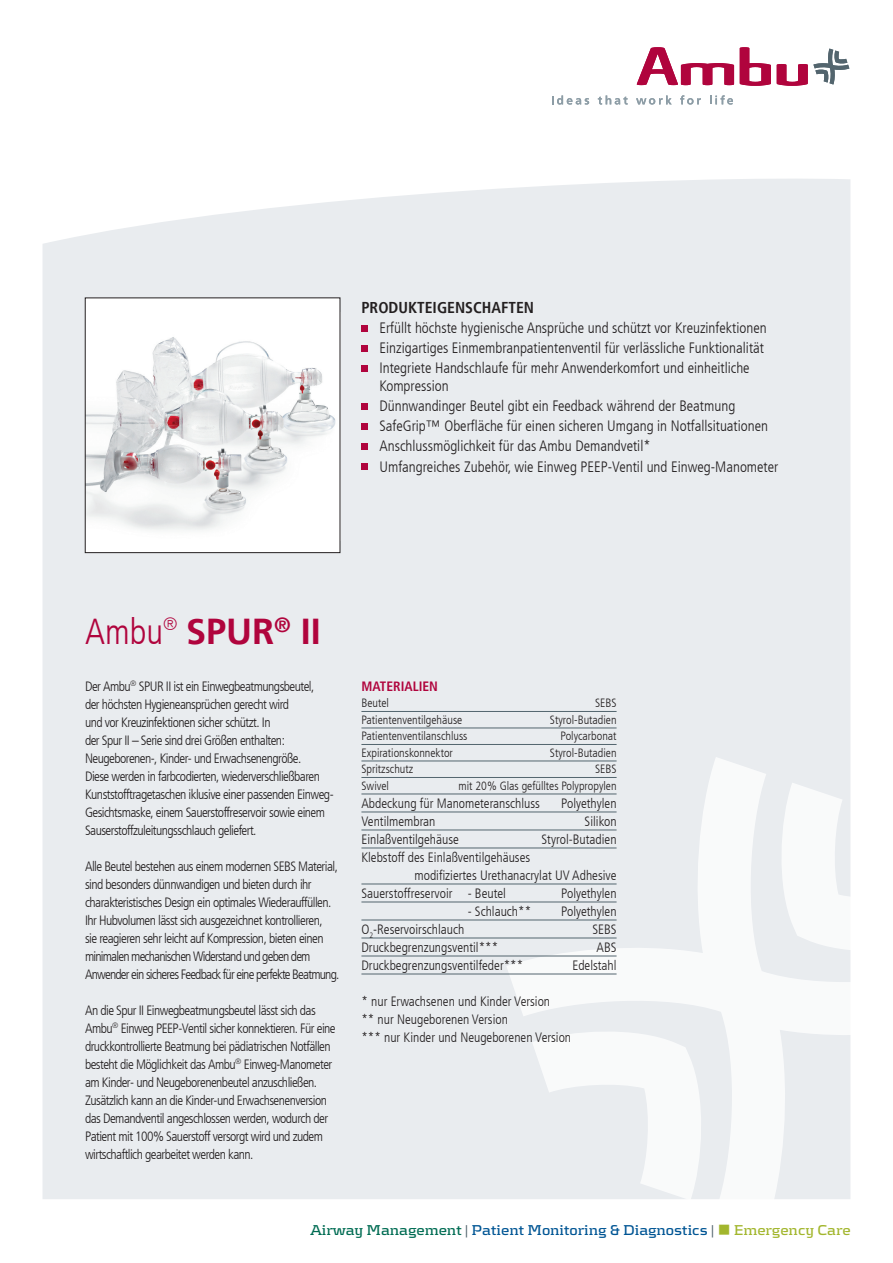
<style>
.page{position:relative;width:893px;height:1263px;background:#fff}
.page>*{position:absolute;margin:0;border:0;box-sizing:border-box;transform-origin:0 0}
.t1{font:700 36px "Frutiger LT";color:#b0043d}
.Manchet{font:700 condensed 15.75px "Frutiger LT";color:#231f20}
.t2{font:300 condensed 15px/18px "Frutiger LT";color:#231f20}
.Prd__Headline{font:700 14.85px "Kontrapunkt";letter-spacing:-.005em;color:#005594}
.Manchet-2{font:300 condensed 13.5px/18px "Frutiger LT";letter-spacing:-.04em;color:#231f20}
.Brød_9_12{font:300 condensed 13.5px/18px "Frutiger LT";color:#231f20}
.Brød_9_12-2{font:700 condensed 13.5px "Frutiger LT";color:#b0043d}
.Brød_9_12-3{font:300 condensed 12px "Frutiger LT";color:#231f20}
.s1{font-weight:300;font-stretch:condensed}
.s2{color:#006c53}
.s3{color:#53656e}
.s4{color:#a2b62d}
</style>
<div class="page">
<div style="left:43px;top:179px;width:807px;height:1020px;background:#e9ecef"></div>
<div style="left:85px;top:298px;width:255px;height:255px;background:#fff"></div>
<img style="left:87px;top:337px;width:249px;height:193px">
<div style="left:85px;top:298px;width:255px;height:255px;border:1px solid #231f20"></div>
<div style="left:361px;top:325px;width:7px;height:6px;background:#b0043d"></div>
<div style="left:361px;top:345px;width:7px;height:6px;background:#b0043d"></div>
<div style="left:361px;top:365px;width:7px;height:7px;background:#b0043d"></div>
<div style="left:361px;top:403px;width:7px;height:7px;background:#b0043d"></div>
<div style="left:361px;top:423px;width:7px;height:7px;background:#b0043d"></div>
<div style="left:361px;top:444px;width:7px;height:6px;background:#b0043d"></div>
<div style="left:361px;top:464px;width:7px;height:6px;background:#b0043d"></div>
<svg style="left:506px;top:757px;width:345px;height:442px;fill:#e9ecef"></svg>
<svg style="left:532px;top:1026px;width:174px;height:173px"></svg>
<svg style="left:777px;top:49px;width:72px;height:37px"></svg>
<svg style="left:740px;top:47px;width:31px;height:39px"></svg>
<svg style="left:637px;top:47px;width:97px;height:38px"></svg>
<svg style="left:552px;top:95px;width:37px;height:10px"></svg>
<svg style="left:598px;top:95px;width:30px;height:10px"></svg>
<svg style="left:636px;top:95px;width:36px;height:10px"></svg>
<svg style="left:680px;top:95px;width:21px;height:10px"></svg>
<svg style="left:710px;top:95px;width:23px;height:10px"></svg>
<hr style="left:361px;top:711px;width:256px;height:1px;background:#53656e">
<hr style="left:361px;top:728px;width:256px;height:1px;background:#53656e">
<hr style="left:361px;top:744px;width:256px;height:1px;background:#53656e">
<hr style="left:361px;top:761px;width:256px;height:1px;background:#53656e">
<hr style="left:361px;top:777px;width:256px;height:1px;background:#53656e">
<hr style="left:361px;top:794px;width:256px;height:1px;background:#53656e">
<hr style="left:361px;top:812px;width:256px;height:1px;background:#53656e">
<hr style="left:361px;top:830px;width:256px;height:1px;background:#53656e">
<hr style="left:361px;top:848px;width:256px;height:1px;background:#53656e">
<hr style="left:361px;top:884px;width:256px;height:1px;background:#53656e">
<hr style="left:361px;top:902px;width:256px;height:1px;background:#53656e">
<hr style="left:361px;top:920px;width:256px;height:1px;background:#53656e">
<hr style="left:361px;top:938px;width:256px;height:1px;background:#53656e">
<hr style="left:361px;top:956px;width:256px;height:1px;background:#53656e">
<hr style="left:361px;top:974px;width:256px;height:1px;background:#53656e">
<p class="Manchet" style="left:361px;top:298px;width:174px">PRODUKTEIGENSCHAFTEN</p>
<p class="t2" style="left:379px;top:319px;width:389px">Erfüllt höchste hygienische Ansprüche und schützt vor Kreuzinfektionen</p>
<p class="t2" style="left:379px;top:339px;width:386px">Einzigartiges Einmembranpatientenventil für verlässliche Funktionalität</p>
<p class="t2" style="left:379px;top:359px;width:372px">Integriete Handschlaufe für mehr Anwenderkomfort und einheitliche<br>Kompression</p>
<p class="t2" style="left:379px;top:397px;width:357px">Dünnwandinger Beutel gibt ein Feedback während der Beatmung</p>
<p class="t2" style="left:379px;top:417px;width:390px">SafeGrip™ Oberfläche für einen sicheren Umgang in Notfallsituationen</p>
<p class="t2" style="left:379px;top:437px;width:273px">Anschlussmöglichkeit für das Ambu Demandvetil*</p>
<p class="t2" style="left:379px;top:458px;width:400px">Umfangreiches Zubehör, wie Einweg PEEP-Ventil und Einweg-Manometer</p>
<p class="t1" style="left:85px;top:610px;width:237px"><span class="s1">Ambu</span><sup>®</sup> SPUR<sup>®</sup> II</p>
<p class="Manchet-2" style="left:85px;top:677px;width:250px">Der Ambu<sup>®</sup> SPUR II ist ein Einwegbeatmungsbeutel,<br>der höchsten Hygieneansprüchen gerecht wird<br>und vor Kreuzinfektionen sicher schützt. In<br>der Spur II – Serie sind drei Größen enthalten:<br>Neugeborenen-, Kinder- und Erwachsenengröße.<br>Diese werden in farbcodierten, wiederverschließbaren Kunststofftragetaschen iklusive einer passenden Einweg-Gesichtsmaske, einem Sauerstoffreservoir sowie einem Sauserstoffzuleitungsschlauch geliefert.</p>
<p class="Manchet-2" style="left:85px;top:857px;width:256px">Alle Beutel bestehen aus einem modernen SEBS Material, sind besonders dünnwandigen und bieten durch ihr charakteristisches Design ein optimales Wiederauffüllen.<br>Ihr Hubvolumen lässt sich ausgezeichnet kontrollieren,<br>sie reagieren sehr leicht auf Kompression, bieten einen minimalen mechanischen Widerstand und geben dem Anwender ein sicheres Feedback für eine perfekte Beatmung.</p>
<p class="Manchet-2" style="left:85px;top:1001px;width:252px">An die Spur II Einwegbeatmungsbeutel lässt sich das Ambu<sup>®</sup> Einweg PEEP-Ventil sicher konnektieren. Für eine druckkontrollierte Beatmung bei pädiatrischen Notfällen besteht die Möglichkeit das Ambu<sup>®</sup> Einweg-Manometer am Kinder- und Neugeborenenbeutel anzuschließen.<br>Zusätzlich kann an die Kinder-und Erwachsenenversion das Demandventil angeschlossen werden, wodurch der Patient mit 100% Sauerstoff versorgt wird und zudem wirtschaftlich gearbeitet werden kann.</p>
<p class="Brød_9_12-2" style="left:361px;top:678px;width:78px">MATERIALIEN</p>
<p class="Brød_9_12-3" style="left:361px;top:696px;width:29px">Beutel</p>
<p class="Brød_9_12-3" style="left:595px;top:696px;width:23px">SEBS</p>
<p class="Brød_9_12-3" style="left:361px;top:712px;width:102px">Patientenventilgehäuse</p>
<p class="Brød_9_12-3" style="left:550px;top:712px;width:68px">Styrol-Butadien</p>
<p class="Brød_9_12-3" style="left:361px;top:729px;width:108px">Patientenventilanschluss</p>
<p class="Brød_9_12-3" style="left:561px;top:729px;width:58px">Polycarbonat</p>
<p class="Brød_9_12-3" style="left:361px;top:745px;width:93px">Expirationskonnektor</p>
<p class="Brød_9_12-3" style="left:550px;top:745px;width:68px">Styrol-Butadien</p>
<p class="Brød_9_12-3" style="left:361px;top:762px;width:53px">Spritzschutz</p>
<p class="Brød_9_12-3" style="left:595px;top:762px;width:23px">SEBS</p>
<p class="Brød_9_12-3" style="left:361px;top:778px;width:29px">Swivel</p>
<p class="Brød_9_12-3" style="left:459px;top:778px;width:159px">mit 20% Glas gefülltes Polypropylen</p>
<p class="Brød_9_12" style="left:361px;top:794px;width:180px">Abdeckung für Manometeranschluss</p>
<p class="Brød_9_12" style="left:561px;top:794px;width:57px">Polyethylen</p>
<p class="Brød_9_12" style="left:361px;top:812px;width:76px">Ventilmembran</p>
<p class="Brød_9_12" style="left:585px;top:812px;width:33px">Silikon</p>
<p class="Brød_9_12" style="left:361px;top:830px;width:99px">Einlaßventilgehäuse</p>
<p class="Brød_9_12" style="left:542px;top:830px;width:77px">Styrol-Butadien</p>
<p class="Brød_9_12" style="left:414px;top:848px;width:204px;text-indent:-53px">Klebstoff des Einlaßventilgehäuses<br>modifiziertes Urethanacrylat UV Adhesive</p>
<p class="Brød_9_12" style="left:361px;top:884px;width:146px">Sauerstoffreservoir - Beutel</p>
<p class="Brød_9_12" style="left:561px;top:884px;width:57px">Polyethylen</p>
<p class="Brød_9_12" style="left:468px;top:902px;width:65px">- Schlauch**</p>
<p class="Brød_9_12" style="left:561px;top:902px;width:57px">Polyethylen</p>
<p class="Brød_9_12" style="left:361px;top:920px;width:104px">O<sub>2</sub>-Reservoirschlauch</p>
<p class="Brød_9_12" style="left:592px;top:920px;width:26px">SEBS</p>
<p class="Brød_9_12" style="left:361px;top:938px;width:138px">Druckbegrenzungsventil***</p>
<p class="Brød_9_12" style="left:597px;top:938px;width:22px">ABS</p>
<p class="Brød_9_12" style="left:361px;top:956px;width:163px">Druckbegrenzungsventilfeder***</p>
<p class="Brød_9_12" style="left:572px;top:956px;width:46px">Edelstahl</p>
<p class="Brød_9_12" style="left:361px;top:992px;width:190px">* nur Erwachsenen und Kinder Version</p>
<p class="Brød_9_12" style="left:361px;top:1010px;width:148px">** nur Neugeborenen Version</p>
<p class="Brød_9_12" style="left:361px;top:1028px;width:211px">*** nur Kinder und Neugeborenen Version</p>
<p class="Prd__Headline" style="left:310px;top:1221px;width:542px"><span class="s2">Airway Management</span> <span class="s3">|</span> Patient Monitoring &amp; Diagnostics <span class="s3">|</span> <span class="s4">■ Emergency Care</span></p>
</div>
